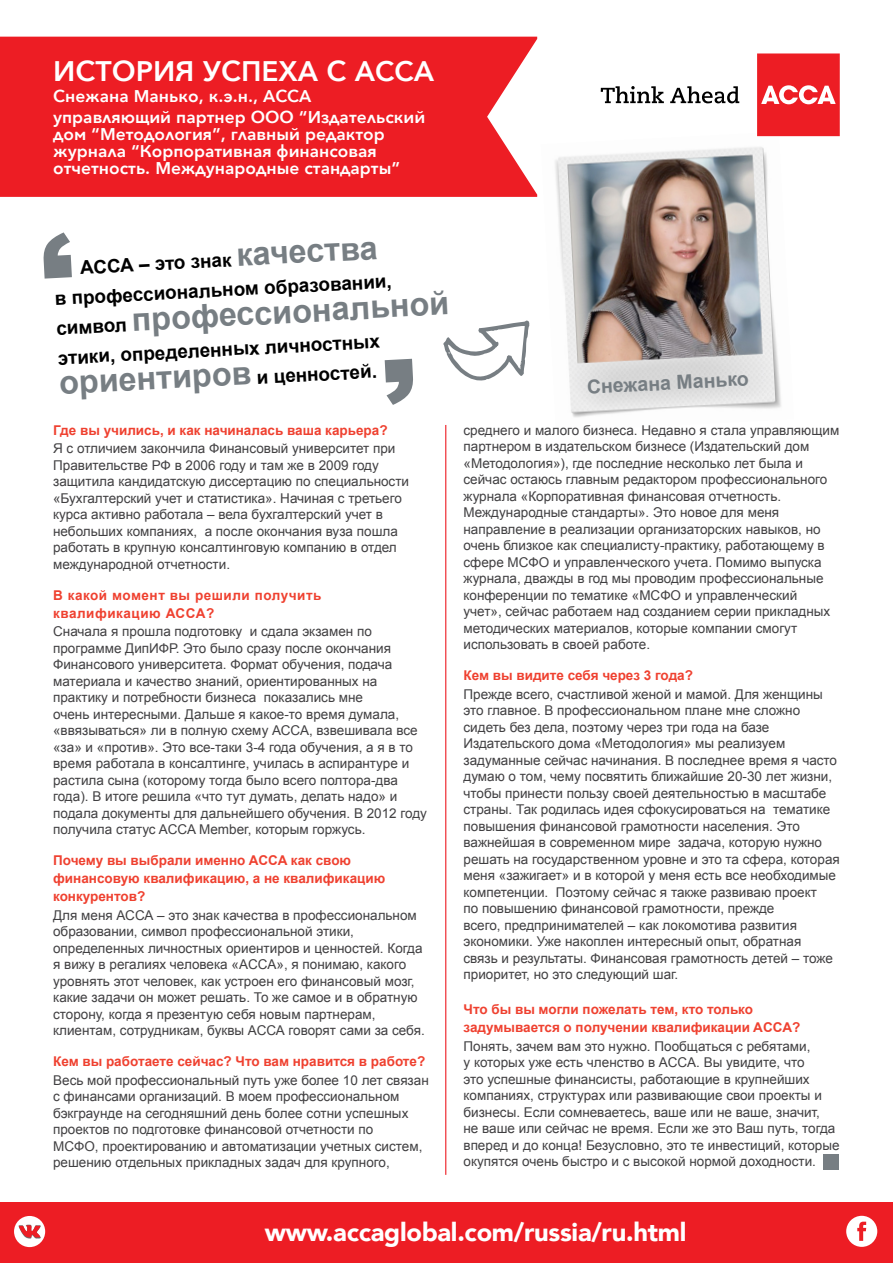
<style>
.page{position:relative;width:893px;height:1263px;background:#fff}
.page>*{position:absolute;margin:0;border:0;box-sizing:border-box;transform-origin:0 0}
.Body_copy1{font:700 32.4px "Arial";color:#777e83}
.t1{font:800 28.2px "Avenir";color:#fff}
.Intro_paragraph{font:900 25.5px "Avenir";letter-spacing:-.01em;color:#fff}
.t2{font:700 19.5px "Arial";color:#777e83}
.Body_copy1-2{font:700 18.9px/29.7px "Arial";color:#000}
.t3{font:800 16.95px/17px "Avenir";color:#fff}
.Body_copy1-3{font:13.5px/16.5px "Arial";color:#414042}
.Header1{font:700 13.5px/18px "Arial";color:#ef4130}
.Header1-2{font:700 13.5px/18px "Arial";letter-spacing:.04em;color:#ef4130}
.s1{font-size:32.4px;color:#777e83}
.s2{font-size:18.9px;color:#000}
</style>
<div class="page">
<img style="left:555px;top:147px;width:226px;height:271px">
<svg style="left:601px;top:86px;width:138px;height:17px"></svg>
<svg style="left:757px;top:53px;width:83px;height:84px"></svg>
<hr style="left:445px;top:425px;width:1px;height:750px;background:#ed1d24">
<div style="left:0;top:37px;width:537px;height:160px;background:#ed1d24"></div>
<div style="left:0;top:1202px;width:893px;height:61px;background:#ed1d24"></div>
<svg style="left:846px;top:1216px;width:31px;height:31px"></svg>
<div style="left:823px;top:1154px;width:16px;height:16px;background:#777e83"></div>
<div style="left:14px;top:1216px;width:31px;height:31px;background:#fff;border-radius:50%"></div>
<svg style="left:19px;top:1225px;width:21px;height:13px"></svg>
<svg style="left:443px;top:321px;width:87px;height:60px"></svg>
<svg style="left:43px;top:232px;width:29px;height:47px"></svg>
<svg style="left:385px;top:359px;width:28px;height:46px"></svg>
<p class="t1" style="left:53px;top:49px;width:382px">ИСТОРИЯ УСПЕХА С ACCA</p>
<p class="t3" style="left:53px;top:87px;width:260px">Снежана Манько, к.э.н., АССА</p>
<p class="t3" style="left:53px;top:108px;width:374px">управляющий партнер ООО “Издательский дом “Методология”, главный редактор журнала “Корпоративная финансовая отчетность. Международные стандарты”</p>
<p class="Body_copy1-2" style="left:53px;top:255px;width:339px;text-indent:27px;rotate:-3deg">АССА – это знак <span class="s1">качества </span>в профессиональном образовании,</p>
<p class="Body_copy1" style="left:55px;top:302px;width:395px;rotate:-3deg"><span class="s2">символ</span> профессиональной</p>
<p class="Body_copy1-2" style="left:57px;top:344px;width:324px;rotate:-3deg">этики, определенных личностных <span class="s1">ориентиров</span> и ценностей.</p>
<p class="Header1" style="left:53px;top:421px;width:336px">Где вы учились, и как начиналась ваша карьера?</p>
<p class="Body_copy1-3" style="left:53px;top:441px;width:357px">Я с отличием закончила Финансовый университет при Правительстве РФ в 2006 году и там же в 2009 году защитила кандидатскую диссертацию по специальности «Бухгалтерский учет и статистика». Начиная с третьего курса активно работала – вела бухгалтерский учет в небольших компаниях, а после окончания вуза пошла работать в крупную консалтинговую компанию в отдел международной отчетности.</p>
<p class="Header1-2" style="left:53px;top:586px;width:270px">В какой момент вы решили получить квалификацию АССА?</p>
<p class="Body_copy1-3" style="left:53px;top:623px;width:375px">Сначала я прошла подготовку и сдала экзамен по программе ДипИФР. Это было сразу после окончания Финансового университета. Формат обучения, подача материала и качество знаний, ориентированных на практику и потребности бизнеса показались мне<br>очень интересными. Дальше я какое-то время думала, «ввязываться» ли в полную схему АССА, взвешивала все «за» и «против». Это все-таки 3-4 года обучения, а я в то время работала в консалтинге, училась в аспирантуре и растила сына (которому тогда было всего полтора-два года). В итоге решила «что тут думать, делать надо» и подала документы для дальнейшего обучения. В 2012 году получила статус ACCA Member, которым горжусь.</p>
<p class="Header1" style="left:53px;top:852px;width:334px">Почему вы выбрали именно ACCA как свою финансовую квалификацию, а не квалификацию конкурентов?</p>
<p class="Body_copy1-3" style="left:53px;top:907px;width:373px">Для меня АССА – это знак качества в профессиональном образовании, символ профессиональной этики, определенных личностных ориентиров и ценностей. Когда я вижу в регалиях человека «ACCA», я понимаю, какого уровнять этот человек, как устроен его финансовый мозг, какие задачи он может решать. То же самое и в обратную сторону, когда я презентую себя новым партнерам, клиентам, сотрудникам, буквы АССА говорят сами за себя.</p>
<p class="Header1" style="left:53px;top:1053px;width:374px">Кем вы работаете сейчас? Что вам нравится в работе?</p>
<p class="Body_copy1-3" style="left:53px;top:1072px;width:377px">Весь мой профессиональный путь уже более 10 лет связан с финансами организаций. В моем профессиональном бэкграунде на сегодняшний день более сотни успешных проектов по подготовке финансовой отчетности по<br>МСФО, проектированию и автоматизации учетных систем, решению отдельных прикладных задач для крупного,</p>
<p class="t2" style="left:586px;top:374px;width:163px;rotate:-3deg">Снежана Манько</p>
<p class="Body_copy1-3" style="left:463px;top:422px;width:377px">среднего и малого бизнеса. Недавно я стала управляющим партнером в издательском бизнесе (Издательский дом «Методология»), где последние несколько лет была и сейчас остаюсь главным редактором профессионального журнала «Корпоративная финансовая отчетность.<br>Международные стандарты». Это новое для меня направление в реализации организаторских навыков, но очень близкое как специалисту-практику, работающему в сфере МСФО и управленческого учета. Помимо выпуска журнала, дважды в год мы проводим профессиональные конференции по тематике «МСФО и управленческий<br>учет», сейчас работаем над созданием серии прикладных методических материалов, которые компании смогут использовать в своей работе.</p>
<p class="Header1" style="left:463px;top:667px;width:231px">Кем вы видите себя через 3 года?</p>
<p class="Body_copy1-3" style="left:463px;top:686px;width:378px">Прежде всего, счастливой женой и мамой. Для женщины это главное. В профессиональном плане мне сложно сидеть без дела, поэтому через три года на базе Издательского дома «Методология» мы реализуем задуманные сейчас начинания. В последнее время я часто думаю о том, чему посвятить ближайшие 20-30 лет жизни, чтобы принести пользу своей деятельностью в масштабе страны. Так родилась идея сфокусироваться на тематике повышения финансовой грамотности населения. Это важнейшая в современном мире задача, которую нужно решать на государственном уровне и это та сфера, которая меня «зажигает» и в которой у меня есть все необходимые компетенции. Поэтому сейчас я также развиваю проект<br>по повышению финансовой грамотности, прежде<br>всего, предпринимателей – как локомотива развития экономики. Уже накоплен интересный опыт, обратная<br>связь и результаты. Финансовая грамотность детей – тоже приоритет, но это следующий шаг.</p>
<p class="Header1" style="left:463px;top:1001px;width:338px">Что бы вы могли пожелать тем, кто только задумывается о получении квалификации ACCA?</p>
<p class="Body_copy1-3" style="left:463px;top:1038px;width:378px">Понять, зачем вам это нужно. Пообщаться с ребятами,<br>у которых уже есть членство в АССA. Вы увидите, что<br>это успешные финансисты, работающие в крупнейших компаниях, структурах или развивающие свои проекты и бизнесы. Если сомневаетесь, ваше или не ваше, значит,<br>не ваше или сейчас не время. Если же это Ваш путь, тогда вперед и до конца! Безусловно, это те инвестиций, которые окупятся очень быстро и с высокой нормой доходности.</p>
<p class="Intro_paragraph" style="left:265px;top:1211px;width:423px">www.accaglobal.com/russia/ru.html</p>
</div>
